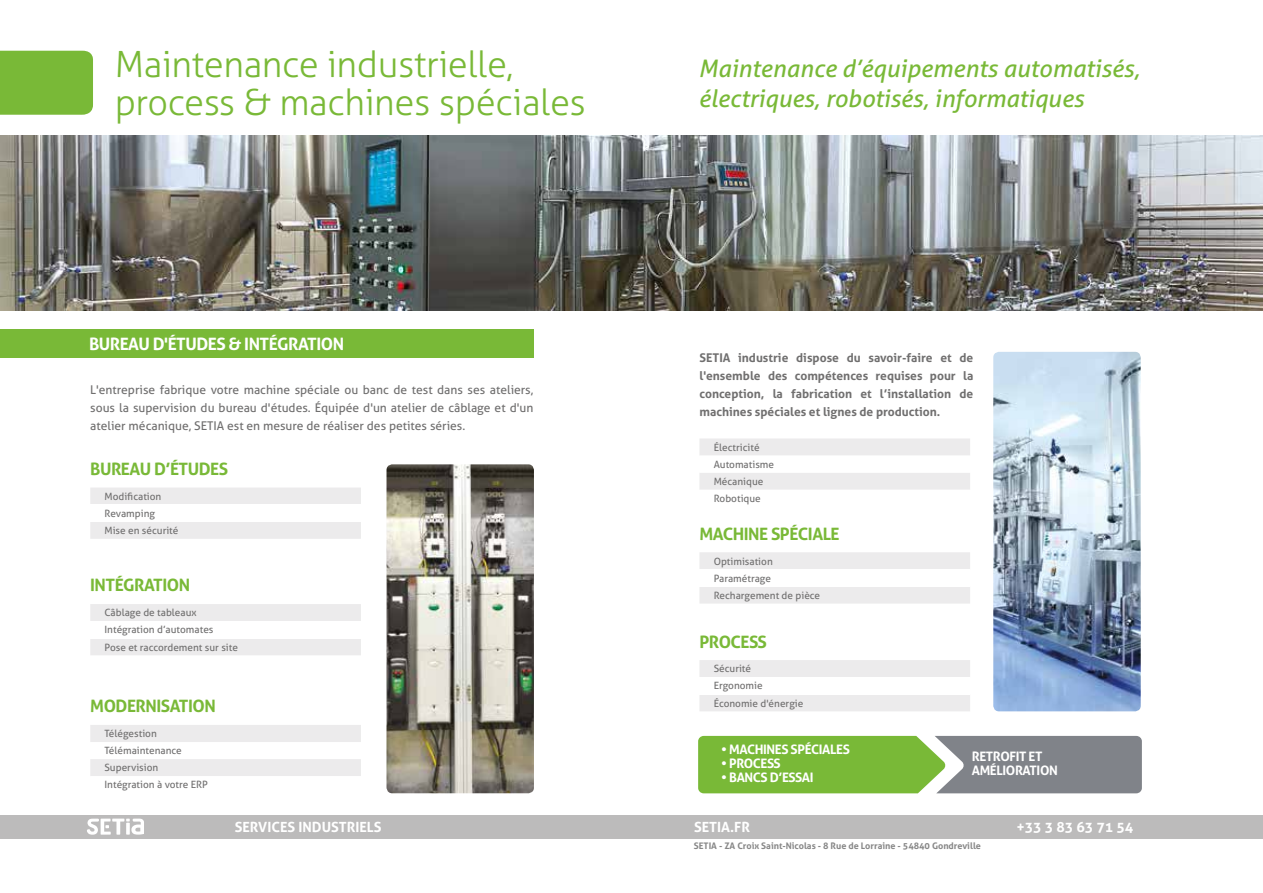
<style>
.page{position:relative;width:1263px;height:893px;background:#fff}
.page>*{position:absolute;margin:0;border:0;box-sizing:border-box;transform-origin:0 0}
.t1{font:300 36.15px/38.2px "Aller";letter-spacing:-.01em;color:#79b937}
.t2{font:italic 24.15px/30.2px "Aller";color:#79b937}
.t3{font:700 17.1px "Aller";letter-spacing:-.03em;color:#79b937}
.t4{font:700 17.1px "Aller";letter-spacing:-.03em;color:#fff}
.t5{font:700 14.1px "Aller";color:#fff}
.t6{font:700 13.05px/14.1px "Aller";letter-spacing:-.03em;color:#fff}
.t7{font:12px/18.1px "Aller";color:#706f6f;text-align:justify}
.t8{font:700 12px/18.1px "Aller";color:#706f6f;text-align:justify}
.t9{font:10.05px/17.1px "Aller";color:#706f6f}
.t10{font:700 9px "Aller";color:#878787}
</style>
<div class="page">
<div style="left:0;top:51px;width:93px;height:64px;background:#79b937"></div>
<div style="left:0;top:815px;width:1263px;height:23px;background:#bcbbbb"></div>
<svg style="left:87px;top:818px;width:57px;height:17px"></svg>
<img style="left:0;top:136px;width:1263px;height:175px">
<div style="left:0;top:329px;width:534px;height:29px;background:#79b937"></div>
<div style="left:699px;top:552px;width:271px;height:52px;background:#ecebec"></div>
<div style="left:699px;top:569px;width:271px;height:17px;background:#fff"></div>
<img style="left:993px;top:352px;width:148px;height:359px">
<div style="left:699px;top:660px;width:271px;height:51px;background:#ecebec"></div>
<div style="left:699px;top:677px;width:271px;height:17px;background:#fff"></div>
<img style="left:386px;top:464px;width:148px;height:329px">
<div style="left:90px;top:488px;width:271px;height:51px;background:#ecebec"></div>
<div style="left:90px;top:505px;width:271px;height:17px;background:#fff"></div>
<div style="left:90px;top:604px;width:271px;height:51px;background:#ecebec"></div>
<div style="left:90px;top:621px;width:271px;height:17px;background:#fff"></div>
<svg style="left:90px;top:725px;width:271px;height:51px"></svg>
<svg style="left:698px;top:736px;width:444px;height:57px;background:#81a562"></svg>
<svg style="left:699px;top:438px;width:271px;height:52px"></svg>
<h1 class="t1" style="left:115px;top:45px;width:473px">Maintenance industrielle, process &amp; machines spéciales</h1>
<h3 class="t4" style="left:89px;top:333px;width:257px">BUREAU D'ÉTUDES &amp; INTÉGRATION</h3>
<p class="t7" style="left:90px;top:381px;width:445px">L'entreprise fabrique votre machine spéciale ou banc de test dans ses ateliers, sous la supervision du bureau d'études. Équipée d'un atelier de câblage et d'un atelier mécanique, SETIA est en mesure de réaliser des petites séries.</p>
<h3 class="t3" style="left:90px;top:458px;width:139px">BUREAU D’ÉTUDES</h3>
<p class="t9" style="left:105px;top:488px;width:75px">Modification<br>Revamping<br>Mise en sécurité</p>
<h3 class="t3" style="left:90px;top:575px;width:101px">INTÉGRATION</h3>
<p class="t9" style="left:105px;top:604px;width:135px">Câblage de tableaux<br>Intégration d’automates<br>Pose et raccordement sur site</p>
<h3 class="t3" style="left:90px;top:696px;width:127px">MODERNISATION</h3>
<p class="t9" style="left:105px;top:725px;width:105px">Télégestion<br>Télémaintenance<br>Supervision<br>Intégration à votre ERP</p>
<h2 class="t2" style="left:698px;top:53px;width:443px">Maintenance d’équipements automatisés, électriques, robotisés, informatiques</h2>
<p class="t8" style="left:699px;top:348px;width:275px">SETIA industrie dispose du savoir-faire et de l'ensemble des compétences requises pour la conception, la fabrication et l’installation de machines spéciales et lignes de production.</p>
<p class="t9" style="left:714px;top:439px;width:62px">Électricité<br>Automatisme<br>Mécanique<br>Robotique</p>
<h3 class="t3" style="left:699px;top:523px;width:142px">MACHINE SPÉCIALE</h3>
<p class="t9" style="left:714px;top:552px;width:108px">Optimisation<br>Paramétrage<br>Rechargement de pièce</p>
<h3 class="t3" style="left:699px;top:632px;width:69px">PROCESS</h3>
<p class="t9" style="left:714px;top:660px;width:91px">Sécurité<br>Ergonomie<br>Économie d'énergie</p>
<p class="t6" style="left:721px;top:742px;width:130px">• MACHINES SPÉCIALES</p>
<p class="t6" style="left:721px;top:756px;width:61px">• PROCESS</p>
<p class="t6" style="left:721px;top:771px;width:94px">• BANCS D’ESSAI</p>
<p class="t6" style="left:972px;top:749px;width:88px">RETROFIT ET<br>AMÉLIORATION</p>
<h3 class="t5" style="left:235px;top:818px;width:148px">SERVICES INDUSTRIELS</h3>
<h3 class="t5" style="left:694px;top:818px;width:57px">SETIA.FR</h3>
<h3 class="t5" style="left:1016px;top:818px;width:118px">+33 3 83 63 71 54</h3>
<p class="t10" style="left:694px;top:840px;width:289px">SETIA - ZA Croix Saint-Nicolas - 8 Rue de Lorraine - 54840 Gondreville</p>
</div>
